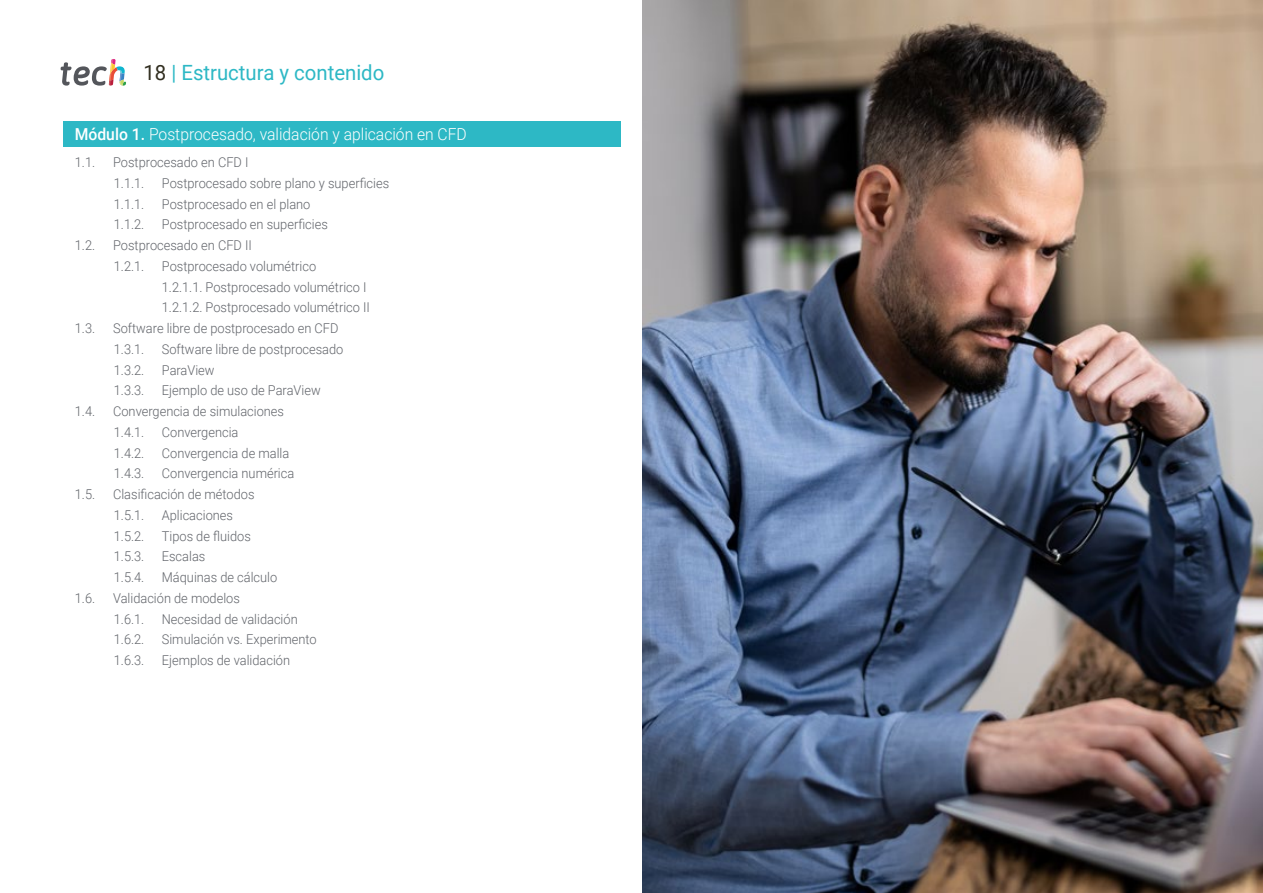
<style>
.page{position:relative;width:1263px;height:893px;background:#fff}
.page>*{position:absolute;margin:0;border:0;box-sizing:border-box;transform-origin:0 0}
.t1{font:21px "Roboto";color:#2db8c5}
.t2{font:300 16.5px "Roboto";color:#fff;scale:.95 1}
.t3{font:300 13.5px/20.7px "Roboto";color:#61646a;scale:.95 1}
.s1{color:#312e20}
.s2{font-weight:500}
</style>
<div class="page">
<svg style="left:61px;top:59px;width:65px;height:27px"></svg>
<div style="left:64px;top:121px;width:557px;height:25px;background:#2db8c5"></div>
<img style="left:642px;top:0;width:621px;height:893px">
<h1 class="t1" style="left:144px;top:57px;width:242px"><span class="s1">18</span> | Estructura y contenido</h1>
<p class="t2" style="left:75px;top:123px;width:414px"><span class="s2">Módulo 1.</span> Postprocesado, validación y aplicación en CFD</p>
<p class="t3" style="left:75px;top:151px;width:23px">1.1.</p>
<p class="t3" style="left:113px;top:151px;width:144px">Postprocesado en CFD I<br>1.1.1.</p>
<p class="t3" style="left:162px;top:172px;width:241px">Postprocesado sobre plano y superficies</p>
<p class="t3" style="left:114px;top:193px;width:34px">1.1.1.</p>
<p class="t3" style="left:162px;top:193px;width:158px">Postprocesado en el plano</p>
<p class="t3" style="left:114px;top:214px;width:34px">1.1.2.</p>
<p class="t3" style="left:162px;top:214px;width:176px">Postprocesado en superficies</p>
<p class="t3" style="left:75px;top:234px;width:23px">1.2.</p>
<p class="t3" style="left:113px;top:234px;width:148px">Postprocesado en CFD II<br>1.2.1.</p>
<p class="t3" style="left:162px;top:255px;width:221px">Postprocesado volumétrico<br>1.2.1.1. Postprocesado volumétrico I<br>1.2.1.2. Postprocesado volumétrico II</p>
<p class="t3" style="left:75px;top:317px;width:23px">1.3.</p>
<p class="t3" style="left:113px;top:317px;width:239px">Software libre de postprocesado en CFD<br>1.3.1.</p>
<p class="t3" style="left:162px;top:338px;width:193px">Software libre de postprocesado</p>
<p class="t3" style="left:114px;top:359px;width:34px">1.3.2.</p>
<p class="t3" style="left:162px;top:359px;width:57px">ParaView</p>
<p class="t3" style="left:114px;top:380px;width:34px">1.3.3.</p>
<p class="t3" style="left:162px;top:380px;width:169px">Ejemplo de uso de ParaView</p>
<p class="t3" style="left:75px;top:400px;width:23px">1.4.</p>
<p class="t3" style="left:113px;top:400px;width:181px">Convergencia de simulaciones<br>1.4.1.</p>
<p class="t3" style="left:162px;top:421px;width:82px">Convergencia</p>
<p class="t3" style="left:114px;top:442px;width:34px">1.4.2.</p>
<p class="t3" style="left:162px;top:442px;width:136px">Convergencia de malla</p>
<p class="t3" style="left:114px;top:463px;width:34px">1.4.3.</p>
<p class="t3" style="left:162px;top:463px;width:141px">Convergencia numérica</p>
<p class="t3" style="left:75px;top:483px;width:23px">1.5.</p>
<p class="t3" style="left:113px;top:483px;width:150px">Clasificación de métodos<br>1.5.1.</p>
<p class="t3" style="left:162px;top:504px;width:76px">Aplicaciones</p>
<p class="t3" style="left:114px;top:525px;width:34px">1.5.2.</p>
<p class="t3" style="left:162px;top:525px;width:95px">Tipos de fluidos</p>
<p class="t3" style="left:114px;top:546px;width:34px">1.5.3.</p>
<p class="t3" style="left:162px;top:546px;width:47px">Escalas</p>
<p class="t3" style="left:114px;top:566px;width:34px">1.5.4.</p>
<p class="t3" style="left:162px;top:566px;width:123px">Máquinas de cálculo</p>
<p class="t3" style="left:75px;top:587px;width:23px">1.6.</p>
<p class="t3" style="left:113px;top:587px;width:135px">Validación de modelos<br>1.6.1.</p>
<p class="t3" style="left:162px;top:608px;width:145px">Necesidad de validación</p>
<p class="t3" style="left:114px;top:629px;width:34px">1.6.2.</p>
<p class="t3" style="left:162px;top:629px;width:165px">Simulación vs. Experimento</p>
<p class="t3" style="left:114px;top:649px;width:34px">1.6.3.</p>
<p class="t3" style="left:162px;top:649px;width:137px">Ejemplos de validación</p>
</div>
